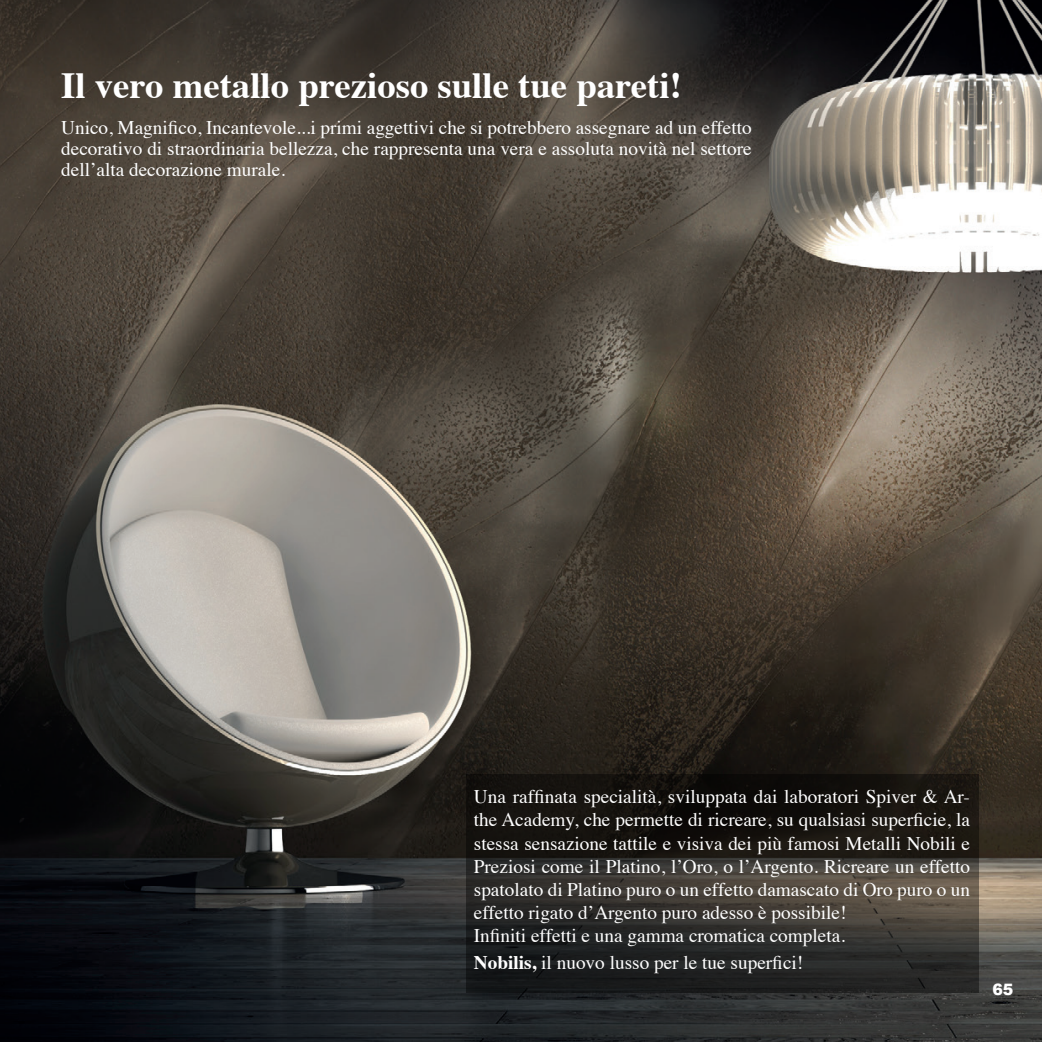
<style>
.page{position:relative;width:1042px;height:1042px;background:#fff}
.page>*{position:absolute;margin:0;border:0;box-sizing:border-box;transform-origin:0 0}
.t1{font:700 36.75px "Times";color:#fff}
.t2{font:19.25px/23.1px "Times";color:#fff;text-align:justify}
.t3{font:900 15.75px "Arial";color:#fff}
.s1{font-weight:700}
</style>
<div class="page">
<img style="left:0;top:0;width:1042px;height:1042px">
<svg style="left:466px;top:774px;width:513px;height:218px;background:#272421"></svg>
<h1 class="t1" style="left:61px;top:50px;width:622px">Il vero metallo prezioso sulle tue pareti!</h1>
<p class="t2" style="left:61px;top:115px;width:692px;line-height:21px">Unico, Magnifico, Incantevole...i primi aggettivi che si potrebbero assegnare ad un effetto decorativo di straordinaria bellezza, che rappresenta una vera e assoluta novità nel settore dell’alta decorazione murale.</p>
<p class="t2" style="left:474px;top:784px;width:498px;text-align:left">Una raffinata specialità, sviluppata dai laboratori Spiver &amp; Ar&shy;the Academy, che permette di ricreare, su qualsiasi superficie, la stessa sensazione tattile e visiva dei più famosi Metalli Nobili e Preziosi come il Platino, l’Oro, o l’Argento. Ricreare un effetto spatolato di Platino puro o un effetto damascato di Oro puro o un effetto rigato d’Argento puro adesso è possibile!<br>Infiniti effetti e una gamma cromatica completa.</p>
<p class="t2" style="left:474px;top:949px;width:331px"><span class="s1">Nobilis,</span> il nuovo lusso per le tue superfici!</p>
<p class="t3" style="left:992px;top:978px;width:23px">65</p>
</div>
